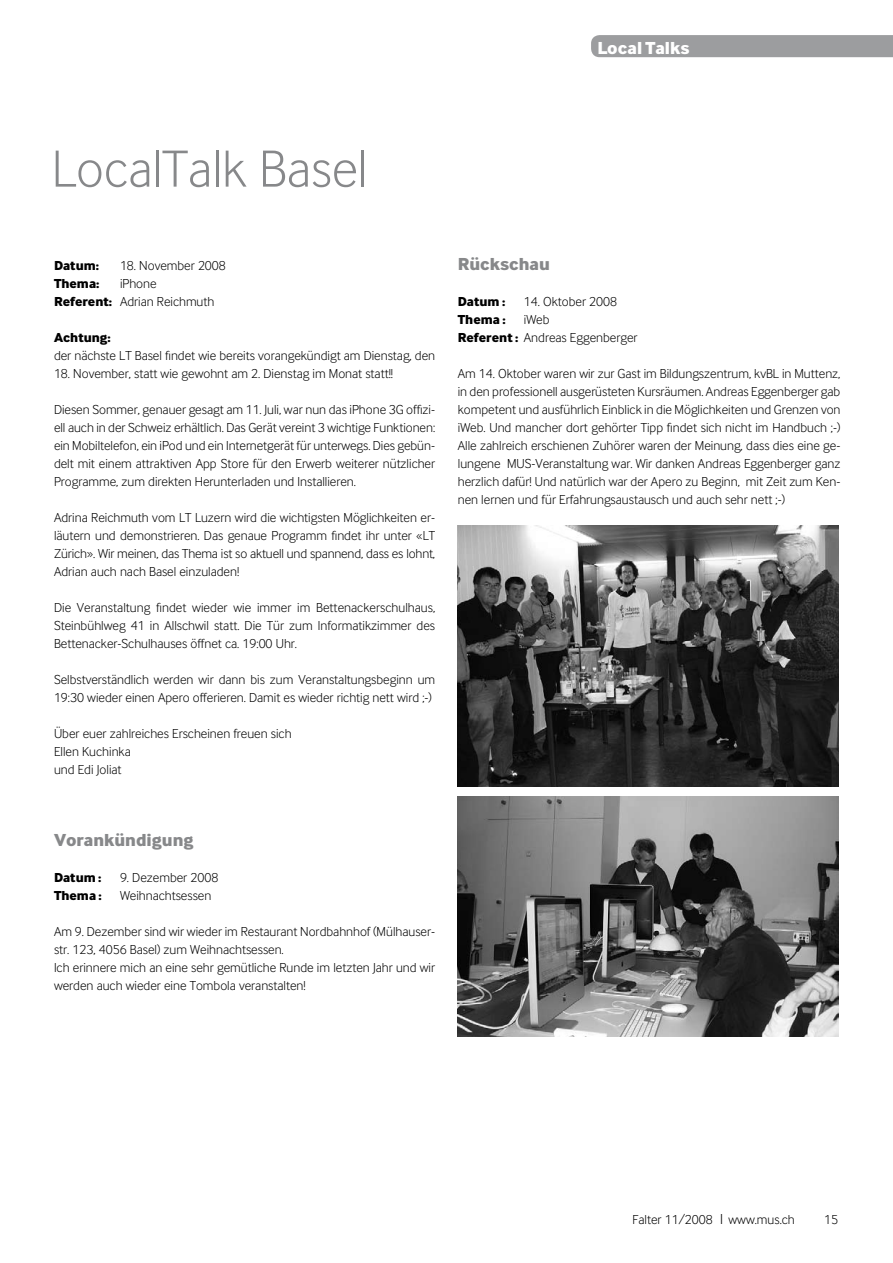
<style>
.page{position:relative;width:893px;height:1263px;background:#fff}
.page>*{position:absolute;margin:0;border:0;box-sizing:border-box;transform-origin:0 0}
.t1{font:54px "Inter Face Da Ma Lt";color:#87888a}
.t2{font:700 18px "Inter Face Da Ma Lt";color:#87888a}
.t3{font:700 18px "Inter Face Da Ma Lt";color:#fff}
.t4{font:13.5px/18px "Inter Face Da Ma Lt";color:#000}
.t5{font:700 13.5px "Inter Face Da Ma Lt";color:#000}
.s1{font-weight:700}
.s2{font-size:15px}
</style>
<div class="page">
<div style="left:591px;top:35px;width:302px;height:22px;background:#9c9d9f"></div>
<img style="left:458px;top:526px;width:381px;height:261px">
<img style="left:458px;top:797px;width:381px;height:239px">
<h2 class="t3" style="left:597px;top:37px;width:94px">Local Talks</h2>
<h1 class="t1" style="left:52px;top:138px;width:317px">LocalTalk Basel</h1>
<p class="t5" style="left:54px;top:257px;width:47px">Datum:</p>
<p class="t4" style="left:120px;top:256px;width:107px">18. November 2008</p>
<p class="t5" style="left:54px;top:275px;width:47px">Thema:</p>
<p class="t4" style="left:54px;top:274px;width:162px;text-indent:66px">iPhone<br><span class="s1">Referent:</span> Adrian Reichmuth</p>
<p class="t5" style="left:54px;top:329px;width:58px">Achtung:</p>
<p class="t4" style="left:54px;top:346px;width:383px">der nächste LT Basel findet wie bereits vorangekündigt am Dienstag, den</p>
<p class="t4" style="left:54px;top:364px;width:341px">18. November, statt wie gewohnt am 2. Dienstag im Monat statt!!</p>
<p class="t4" style="left:54px;top:400px;width:383px;text-align:justify">Diesen Sommer, genauer gesagt am 11. Juli, war nun das iPhone 3G offizi&shy;ell auch in der Schweiz erhältlich. Das Gerät vereint 3 wichtige Funktionen: ein Mobiltelefon, ein iPod und ein Internetgerät für unterwegs. Dies gebün&shy;delt mit einem attraktiven App Store für den Erwerb weiterer nützlicher Programme, zum direkten Herunterladen und Installieren.</p>
<p class="t4" style="left:54px;top:508px;width:383px;text-align:justify">Adrina Reichmuth vom LT Luzern wird die wichtigsten Möglichkeiten er&shy;läutern und demonstrieren. Das genaue Programm findet ihr unter «LT Zürich». Wir meinen, das Thema ist so aktuell und spannend, dass es lohnt, Adrian auch nach Basel einzuladen!</p>
<p class="t4" style="left:54px;top:598px;width:383px;text-align:justify">Die Veranstaltung findet wieder wie immer im Bettenackerschulhaus, Steinbühlweg 41 in Allschwil statt. Die Tür zum Informatikzimmer des Bettenacker-Schulhauses öffnet ca. 19:00 Uhr.</p>
<p class="t4" style="left:54px;top:670px;width:383px">Selbstverständlich werden wir dann bis zum Veranstaltungsbeginn um<br>19:30 wieder einen Apero offerieren. Damit es wieder richtig nett wird ;-)</p>
<p class="t4" style="left:54px;top:724px;width:239px">Über euer zahlreiches Erscheinen freuen sich<br>Ellen Kuchinka<br>und Edi Joliat</p>
<h2 class="t2" style="left:458px;top:253px;width:94px">Rückschau</h2>
<p class="t5" style="left:458px;top:293px;width:49px">Datum :</p>
<p class="t4" style="left:524px;top:292px;width:95px">14. Oktober 2008</p>
<p class="t5" style="left:458px;top:311px;width:49px">Thema :</p>
<p class="t4" style="left:458px;top:310px;width:181px;text-indent:66px">iWeb<br><span class="s1">Referent :</span> Andreas Eggenberger</p>
<p class="t4" style="left:458px;top:364px;width:384px;text-align:justify">Am 14. Oktober waren wir zur Gast im Bildungszentrum, kvBL in Muttenz, in den professionell ausgerüsteten Kursräumen. Andreas Eggenberger gab kompetent und ausführlich Einblick in die Möglichkeiten und Grenzen von iWeb. Und mancher dort gehörter Tipp findet sich nicht im Handbuch ;-)<br>Alle zahlreich erschienen Zuhörer waren der Meinung, dass dies eine ge&shy;lungene MUS-Veranstaltung war. Wir danken Andreas Eggenberger ganz herzlich dafür! Und natürlich war der Apero zu Beginn, mit Zeit zum Ken&shy;nen lernen und für Erfahrungsaustausch und auch sehr nett ;-)</p>
<h2 class="t2" style="left:54px;top:829px;width:141px">Vorankündigung</h2>
<p class="t5" style="left:54px;top:869px;width:49px">Datum :</p>
<p class="t4" style="left:120px;top:868px;width:100px">9. Dezember 2008</p>
<p class="t5" style="left:54px;top:887px;width:49px">Thema :</p>
<p class="t4" style="left:120px;top:886px;width:93px">Weihnachtsessen</p>
<p class="t4" style="left:54px;top:922px;width:383px">Am 9. Dezember sind wir wieder im Restaurant Nordbahnhof (Mülhauser&shy;str. 123, 4056 Basel) zum Weihnachtsessen.<br>Ich erinnere mich an eine sehr gemütliche Runde im letzten Jahr und wir werden auch wieder eine Tombola veranstalten!</p>
<p class="t4" style="left:632px;top:1210px;width:164px">Falter 11/2008 <span class="s2">I</span> www.mus.ch</p>
<p class="t4" style="left:824px;top:1210px;width:15px">15</p>
</div>
